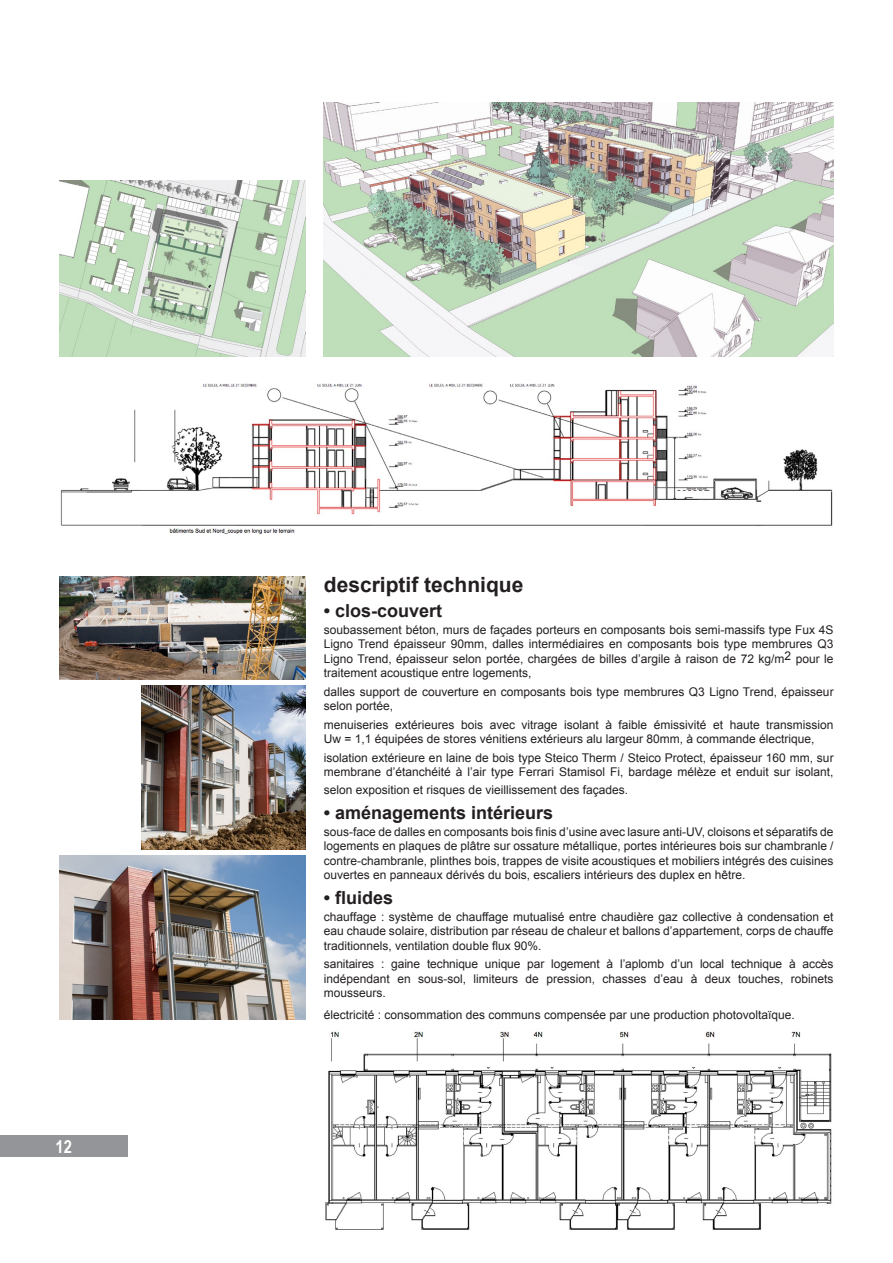
<style>
.page{position:relative;width:893px;height:1263px;background:#fff}
.page>*{position:absolute;margin:0;border:0;box-sizing:border-box;transform-origin:0 0}
.t1{font:700 21px "Arial";color:#231f20}
.t2{font:700 18px "Arial";color:#231f20}
.t3{font:700 18px "Arial Narrow";color:#fff}
.t4{font:12px/14.4px "Arial";color:#231f20;text-align:justify}
</style>
<div class="page">
<img style="left:60px;top:383px;width:773px;height:151px">
<img style="left:60px;top:180px;width:246px;height:176px">
<img style="left:324px;top:103px;width:510px;height:253px">
<img style="left:60px;top:576px;width:246px;height:103px">
<img style="left:142px;top:685px;width:164px;height:164px">
<img style="left:325px;top:1031px;width:507px;height:199px">
<img style="left:60px;top:855px;width:246px;height:165px">
<div style="left:0;top:1135px;width:128px;height:22px;background:#939598"></div>
<p class="t3" style="left:56px;top:1132px;width:18px">12</p>
<p class="t1" style="left:324px;top:571px;width:201px">descriptif technique</p>
<p class="t2" style="left:324px;top:599px;width:120px">• clos-couvert</p>
<p class="t4" style="left:324px;top:623px;width:511px">soubassement béton, murs de façades porteurs en composants bois semi-massifs type Fux 4S Ligno Trend épaisseur 90mm, dalles intermédiaires en composants bois type membrures Q3<br>Ligno Trend, épaisseur selon portée, chargées de billes d’argile à raison de 72 kg/m2 pour le traitement acoustique entre logements,</p>
<p class="t4" style="left:324px;top:684px;width:511px">dalles support de couverture en composants bois type membrures Q3 Ligno Trend, épaisseur selon portée,</p>
<p class="t4" style="left:324px;top:717px;width:511px">menuiseries extérieures bois avec vitrage isolant à faible émissivité et haute transmission<br>Uw = 1,1 équipées de stores vénitiens extérieurs alu largeur 80mm, à commande électrique,</p>
<p class="t4" style="left:324px;top:750px;width:511px">isolation extérieure en laine de bois type Steico Therm / Steico Protect, épaisseur 160 mm, sur membrane d’étanchéité à l’air type Ferrari Stamisol Fi, bardage mélèze et enduit sur isolant,</p>
<p class="t4" style="left:324px;top:783px;width:306px">selon exposition et risques de vieillissement des façades.</p>
<p class="t2" style="left:324px;top:801px;width:231px">• aménagements intérieurs</p>
<p class="t4" style="left:324px;top:825px;width:511px">sous-face de dalles en composants bois finis d’usine avec lasure anti-UV, cloisons et séparatifs de logements en plaques de plâtre sur ossature métallique, portes intérieures bois sur chambranle / contre-chambranle, plinthes bois, trappes de visite acoustiques et mobiliers intégrés des cuisines ouvertes en panneaux dérivés du bois, escaliers intérieurs des duplex en hêtre.</p>
<p class="t2" style="left:324px;top:886px;width:71px">• fluides</p>
<p class="t4" style="left:324px;top:910px;width:511px">chauffage : système de chauffage mutualisé entre chaudière gaz collective à condensation et eau chaude solaire, distribution par réseau de chaleur et ballons d’appartement, corps de chauffe traditionnels, ventilation double flux 90%.</p>
<p class="t4" style="left:324px;top:957px;width:511px">sanitaires : gaine technique unique par logement à l’aplomb d’un local technique à accès indépendant en sous-sol, limiteurs de pression, chasses d’eau à deux touches, robinets mousseurs.</p>
<p class="t4" style="left:324px;top:1008px;width:472px">électricité : consommation des communs compensée par une production photovoltaïque.</p>
</div>
